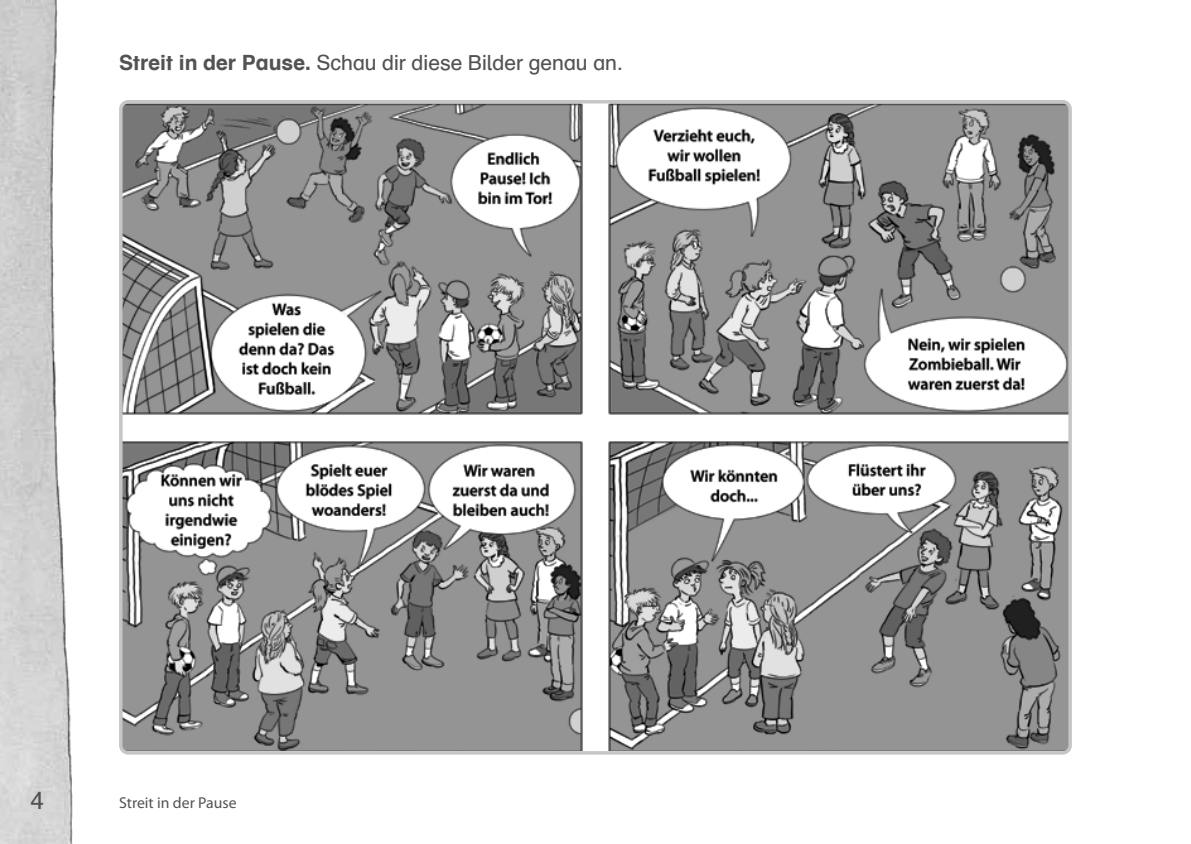
<style>
.page{position:relative;width:1191px;height:844px;background:#fff}
.page>*{position:absolute;margin:0;border:0;box-sizing:border-box;transform-origin:0 0}
.t1{font:24.5px "Schulbuch Nord OE Roman";color:#525252}
.t2{font:21px "Schulbuch Nord OE Roman";color:#525252}
.t3{font:15.75px "Myriad Pro";color:#525252}
.s1{font-family:"Schulbuch Nord OE Bold"}
</style>
<div class="page">
<img style="left:0;top:0;width:73px;height:843px">
<img style="left:124px;top:105px;width:942px;height:644px">
<div style="left:119px;top:100px;width:952px;height:654px;border:4px solid #c6c6c6;border-radius:7px"></div>
<p class="t2" style="left:119px;top:49px;width:505px"><span class="s1">Streit in der Pause.</span> Schau dir diese Bilder genau an.</p>
<p class="t1" style="left:30px;top:784px;width:15px">4</p>
<p class="t3" style="left:119px;top:792px;width:119px">Streit in der Pause</p>
</div>
